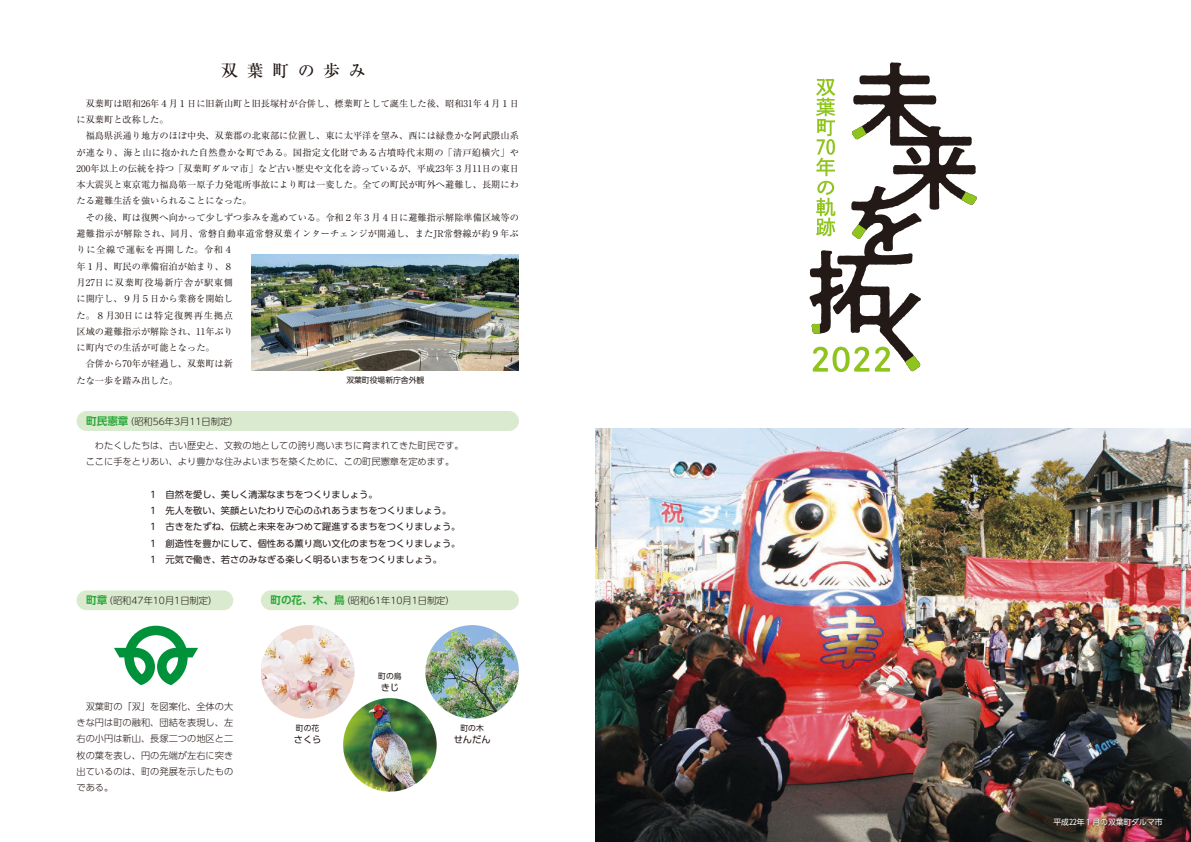
<style>
.page{position:relative;width:1191px;height:842px;background:#fff}
.page>*{position:absolute;margin:0;border:0;box-sizing:border-box;transform-origin:0 0}
.t1{font:500 17px "Ryumin Pro";letter-spacing:.5em;color:#231916}
.t2{font:9.2px/16.3px "Ryumin Pro";color:#231916}
.t3{font:300 9.2px/16.3px "UD Shin Go Pro";color:#231916}
.t4{font:9.2px/16.3px "UD Shin Go Pro";color:#231916}
.t5{font:7.8px "UD Shin Go Pro";color:#231916}
.t6{font:7.8px "UD Shin Go Pro";color:#fff}
.s1{font-family:"Hira Min Pro W3"}
.s2{font-family:"UD Shin Go Pro De";font-weight:700;font-size:10.6px;color:#2ba839}
</style>
<div class="page">
<div style="left:77px;top:411px;width:442px;height:20px;background:#d9eace;border-radius:10px"></div>
<div style="left:77px;top:590px;width:156px;height:20px;background:#d9eace;border-radius:10px"></div>
<div style="left:261px;top:590px;width:258px;height:20px;background:#d9eace;border-radius:10px"></div>
<svg style="left:114px;top:626px;width:84px;height:59px"></svg>
<img style="left:252px;top:254px;width:267px;height:117px">
<svg style="left:261px;top:625px;width:93px;height:94px;background:#e7d2cb"></svg>
<img style="left:261px;top:626px;width:53px;height:80px">
<img style="left:425px;top:625px;width:94px;height:94px;border-radius:47px">
<img style="left:343px;top:698px;width:94px;height:94px;border-radius:47px">
<img style="left:595px;top:429px;width:596px;height:413px">
<svg style="left:832px;top:62px;width:144px;height:309px"></svg>
<svg style="left:906px;top:147px;width:15px;height:17px"></svg>
<svg style="left:812px;top:347px;width:78px;height:25px"></svg>
<svg style="left:816px;top:79px;width:19px;height:157px"></svg>
<svg style="left:809px;top:250px;width:34px;height:84px"></svg>
<svg style="left:852px;top:126px;width:14px;height:13px"></svg>
<svg style="left:852px;top:224px;width:14px;height:15px"></svg>
<svg style="left:905px;top:356px;width:15px;height:15px"></svg>
<svg style="left:961px;top:192px;width:16px;height:13px"></svg>
<svg style="left:1052px;top:817px;width:111px;height:10px"></svg>
<h1 class="t1" style="left:221px;top:57px;width:146px">双葉町の歩み</h1>
<p class="t2" style="left:77px;top:94px;width:444px">　双葉町は昭和26年4月1日に旧新山町と旧長塚村が合併し、標葉町として誕生した後、昭和31年4月1日に双葉町と改称した。<br>　福島県浜通り地方のほぼ中央、双葉郡の北東部に位置し、東に太平洋を望み、西には緑豊かな阿武隈山系が連なり、海と山に抱かれた自然豊かな町である。国指定文化財である古墳時代末期の「清戸<span class="s1">廹</span>横穴」や200年以上の伝統を持つ「双葉町ダルマ市」など古い歴史や文化を誇っているが、平成23年3月11日の東日本大震災と東京電力福島第一原子力発電所事故により町は一変した。全ての町民が町外へ避難し、長期にわたる避難生活を強いられることになった。<br>　その後、町は復興へ向かって少しずつ歩みを進めている。令和2年3月4日に避難指示解除準備区域等の避難指示が解除され、同月、常磐自動車道常磐双葉インターチェンジが開通し、またJR常磐線が約9年ぶりに全線で運転を再開した。令和4<br>年1月、町民の準備宿泊が始まり、8<br>月27日に双葉町役場新庁舎が駅東側<br>に開庁し、9月5日から業務を開始し<br>た。8月30日には特定復興再生拠点<br>区域の避難指示が解除され、11年ぶり<br>に町内での生活が可能となった。<br>　合併から70年が経過し、双葉町は新<br>たな一歩を踏み出した。</p>
<p class="t3" style="left:86px;top:412px;width:154px"><span class="s2">町民憲章</span>（昭和56年3月11日制定）</p>
<p class="t3" style="left:77px;top:437px;width:388px">　　わたくしたちは、古い歴史と、文教の地としての誇り高いまちに育まれてきた町民です。　ここに手をとりあい、より豊かな住みよいまちを築くために、この町民憲章を定めます。</p>
<p class="t4" style="left:150px;top:486px;width:312px">1　自然を愛し、美しく清潔なまちをつくりましょう。<br>1　先人を敬い、笑顔といたわりで心のふれあうまちをつくりましょう。<br>1　古きをたずね、伝統と未来をみつめて躍進するまちをつくりましょう。1　創造性を豊かにして、個性ある薫り高い文化のまちをつくりましょう。1　元気で働き、若さのみなぎる楽しく明るいまちをつくりましょう。</p>
<p class="t3" style="left:86px;top:592px;width:133px"><span class="s2">町章</span>（昭和47年10月1日制定）</p>
<p class="t5" style="left:346px;top:374px;width:79px">双葉町役場新庁舎外観</p>
<p class="t3" style="left:270px;top:592px;width:186px"><span class="s2">町の花、木、鳥</span>（昭和61年10月1日制定）</p>
<p class="t3" style="left:77px;top:698px;width:158px;text-align:justify">　双葉町の「双」を図案化、全体の大きな円は町の融和、団結を表現し、左右の小円は新山、長塚二つの地区と二枚の葉を表し、円の先端が左右に突き出ているのは、町の発展を示したものである。</p>
<p class="t5" style="left:296px;top:722px;width:25px">町の花</p>
<p class="t4" style="left:294px;top:731px;width:29px">さくら</p>
<p class="t5" style="left:378px;top:670px;width:25px">町の鳥</p>
<p class="t4" style="left:381px;top:679px;width:20px">きじ</p>
<p class="t5" style="left:460px;top:722px;width:25px">町の木</p>
<p class="t4" style="left:454px;top:731px;width:38px">せんだん</p>
<p class="t6" style="left:1053px;top:816px;width:111px">平成22年1月の双葉町ダルマ市</p>
</div>
